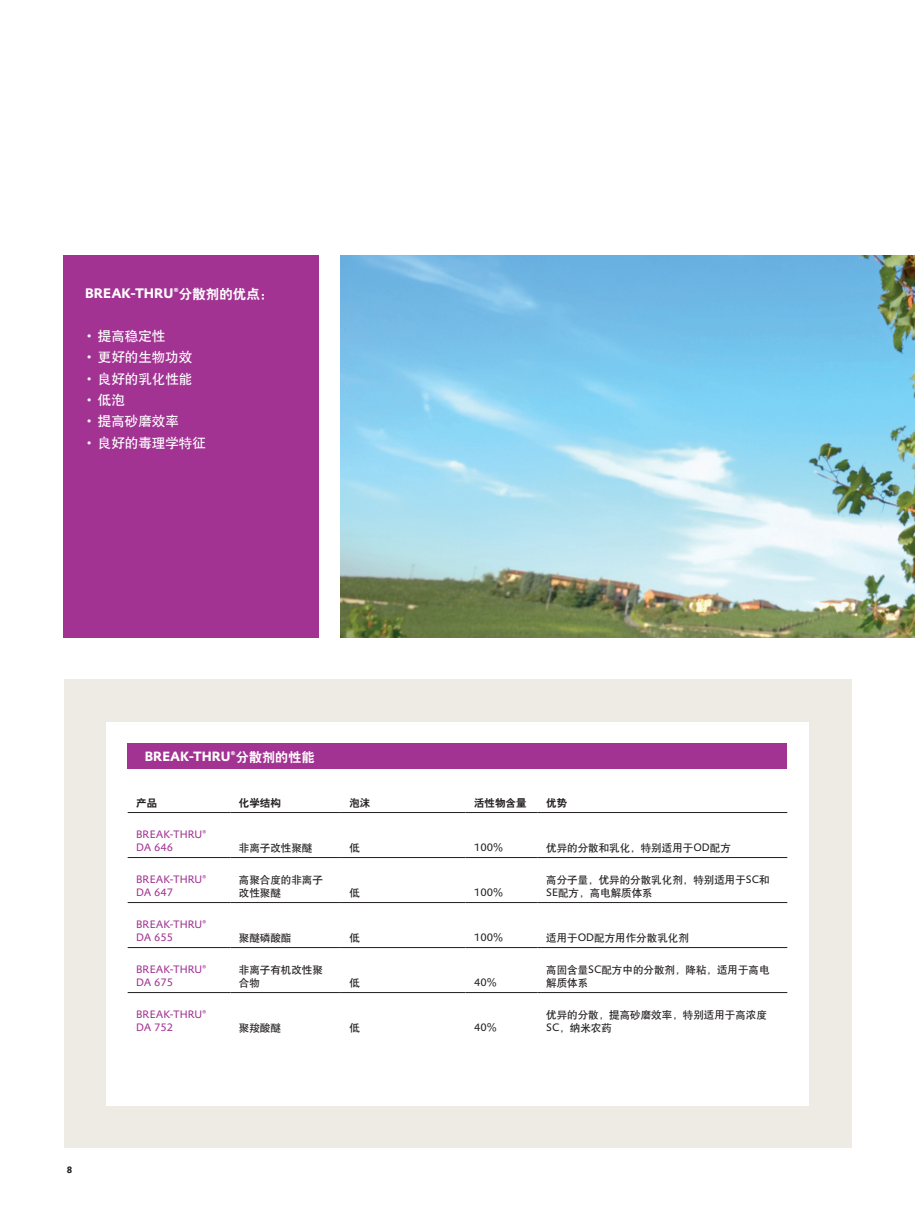
<style>
.page{position:relative;width:915px;height:1212px;background:#fff}
.page>*{position:absolute;margin:0;border:0;box-sizing:border-box;transform-origin:0 0}
.t1{font:13.5px "H Yb 1 gj";color:#fff}
.t2{font:700 13.5px "Evonik Prokyon";color:#fff}
.t3{font:700 13.2px "Evonik Prokyon";color:#fff}
.t4{font:10.5px/13.5px "H Yb 1 gj";color:#231f20}
.t5{font:10.5px/13.5px "Evonik Prokyon";color:#a23393}
.t6{font:10.5px "Evonik Prokyon";color:#231f20}
.t7{font:10.5px "H Yb 2 gj";color:#231f20}
.t8{font:700 9px "Evonik Prokyon";color:#231f20}
.s1{font-family:"H Yb 2 gj";font-weight:400}
.s2{font-family:"Evonik Prokyon"}
</style>
<div class="page">
<img style="left:340px;top:255px;width:574px;height:383px">
<div style="left:64px;top:255px;width:255px;height:383px;background:#a23393"></div>
<div style="left:64px;top:679px;width:786px;height:469px;background:#eeeae4"></div>
<div style="left:106px;top:722px;width:702px;height:384px;background:#fff"></div>
<div style="left:128px;top:743px;width:659px;height:26px;background:#a23393"></div>
<hr style="left:128px;top:992px;width:102px;height:1px;background:#231f20">
<hr style="left:230px;top:992px;width:111px;height:1px;background:#231f20">
<hr style="left:341px;top:992px;width:124px;height:1px;background:#231f20">
<hr style="left:465px;top:992px;width:72px;height:1px;background:#231f20">
<hr style="left:537px;top:992px;width:250px;height:1px;background:#231f20">
<hr style="left:128px;top:812px;width:102px;height:1px;background:#231f20">
<hr style="left:230px;top:812px;width:111px;height:1px;background:#231f20">
<hr style="left:341px;top:812px;width:124px;height:1px;background:#231f20">
<hr style="left:465px;top:812px;width:72px;height:1px;background:#231f20">
<hr style="left:537px;top:812px;width:250px;height:1px;background:#231f20">
<hr style="left:465px;top:857px;width:72px;height:1px;background:#231f20">
<hr style="left:537px;top:857px;width:250px;height:1px;background:#231f20">
<hr style="left:128px;top:857px;width:102px;height:1px;background:#231f20">
<hr style="left:230px;top:857px;width:111px;height:1px;background:#231f20">
<hr style="left:341px;top:857px;width:124px;height:1px;background:#231f20">
<hr style="left:128px;top:902px;width:102px;height:1px;background:#231f20">
<hr style="left:230px;top:902px;width:111px;height:1px;background:#231f20">
<hr style="left:341px;top:902px;width:124px;height:1px;background:#231f20">
<hr style="left:465px;top:902px;width:72px;height:1px;background:#231f20">
<hr style="left:537px;top:902px;width:250px;height:1px;background:#231f20">
<hr style="left:128px;top:947px;width:102px;height:1px;background:#231f20">
<hr style="left:230px;top:947px;width:111px;height:1px;background:#231f20">
<hr style="left:341px;top:947px;width:124px;height:1px;background:#231f20">
<hr style="left:465px;top:947px;width:72px;height:1px;background:#231f20">
<hr style="left:537px;top:947px;width:250px;height:1px;background:#231f20">
<p class="t2" style="left:85px;top:282px;width:190px">BREAK-THRU®<span class="s1">分散剂的优点：</span></p>
<p class="t1" style="left:85px;top:329px;width:82px"><span class="s2">•</span> 提高稳定性</p>
<p class="t1" style="left:85px;top:351px;width:109px"><span class="s2">•</span> 更好的生物功效</p>
<p class="t1" style="left:85px;top:372px;width:109px"><span class="s2">•</span> 良好的乳化性能</p>
<p class="t1" style="left:85px;top:393px;width:41px"><span class="s2">•</span> 低泡</p>
<p class="t1" style="left:85px;top:414px;width:95px"><span class="s2">•</span> 提高砂磨效率</p>
<p class="t1" style="left:85px;top:436px;width:122px"><span class="s2">•</span> 良好的毒理学特征</p>
<p class="t8" style="left:67px;top:1162px;width:7px">8</p>
<p class="t3" style="left:145px;top:746px;width:171px">BREAK-THRU®<span class="s1">分散剂的性能</span></p>
<p class="t7" style="left:136px;top:798px;width:22px">产品</p>
<p class="t7" style="left:239px;top:798px;width:43px">化学结构</p>
<p class="t7" style="left:349px;top:798px;width:22px">泡沫</p>
<p class="t7" style="left:474px;top:798px;width:54px">活性物含量</p>
<p class="t7" style="left:546px;top:798px;width:22px">优势</p>
<p class="t5" style="left:136px;top:826px;width:72px">BREAK-THRU®<br>DA 646</p>
<p class="t4" style="left:239px;top:841px;width:75px">非离子改性聚醚</p>
<p class="t4" style="left:349px;top:841px;width:12px">低</p>
<p class="t6" style="left:474px;top:839px;width:30px">100%</p>
<p class="t4" style="left:546px;top:841px;width:186px">优异的分散和乳化，特别适用于<span class="s2">OD</span>配方</p>
<p class="t5" style="left:136px;top:871px;width:72px">BREAK-THRU®<br>DA 647</p>
<p class="t4" style="left:239px;top:873px;width:85px">高聚合度的非离子改性聚醚</p>
<p class="t4" style="left:349px;top:886px;width:12px">低</p>
<p class="t6" style="left:474px;top:884px;width:30px">100%</p>
<p class="t4" style="left:546px;top:873px;width:225px">高分子量，优异的分散乳化剂，特别适用于<span class="s2">SC</span>和<br><span class="s2">SE</span>配方，高电解质体系</p>
<p class="t5" style="left:136px;top:916px;width:72px">BREAK-THRU®<br>DA 655</p>
<p class="t4" style="left:239px;top:931px;width:54px">聚醚磷酸酯</p>
<p class="t4" style="left:349px;top:931px;width:12px">低</p>
<p class="t6" style="left:474px;top:929px;width:30px">100%</p>
<p class="t4" style="left:546px;top:931px;width:144px">适用于<span class="s2">OD</span>配方用作分散乳化剂</p>
<p class="t5" style="left:136px;top:961px;width:72px">BREAK-THRU®<br>DA 675</p>
<p class="t4" style="left:239px;top:963px;width:85px">非离子有机改性聚合物</p>
<p class="t4" style="left:349px;top:976px;width:12px">低</p>
<p class="t6" style="left:474px;top:974px;width:24px">40%</p>
<p class="t5" style="left:136px;top:1006px;width:72px">BREAK-THRU®<br>DA 752</p>
<p class="t4" style="left:239px;top:1021px;width:43px">聚羧酸醚</p>
<p class="t4" style="left:349px;top:1021px;width:12px">低</p>
<p class="t6" style="left:474px;top:1019px;width:24px">40%</p>
<p class="t4" style="left:546px;top:963px;width:225px">高固含量<span class="s2">SC</span>配方中的分散剂，降粘，适用于高电解质体系</p>
<p class="t4" style="left:546px;top:1008px;width:222px">优异的分散，提高砂磨效率，特别适用于高浓度<br><span class="s2">SC</span>，纳米农药</p>
</div>
